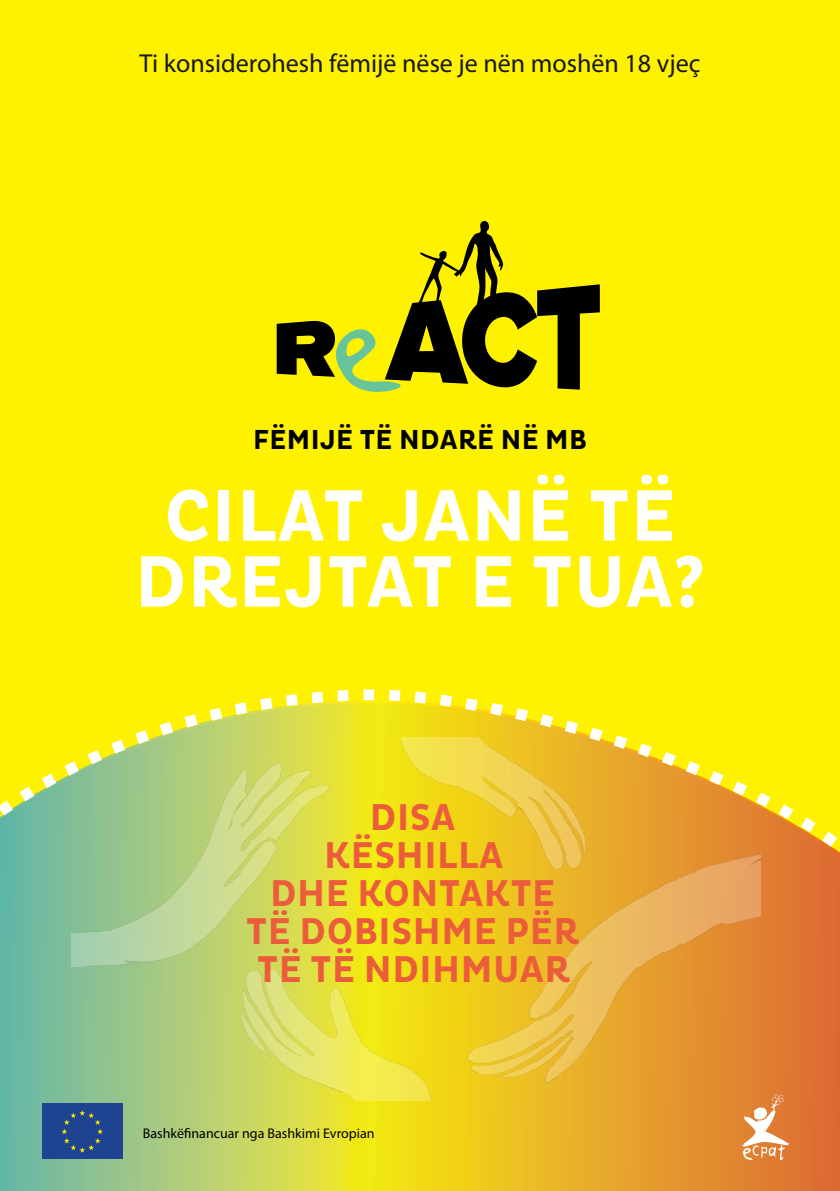
<style>
.page{position:relative;width:840px;height:1191px;background:#fff}
.page>*{position:absolute;margin:0;border:0;box-sizing:border-box;transform-origin:0 0}
.t1{font:700 74px/66px "Pluto Cond";letter-spacing:.015em;color:#fff;text-align:center}
.t2{font:700 38px/38px "Pluto Cond";letter-spacing:.015em;color:#eb5d3a;text-align:center}
.t3{font:700 28px "Pluto Cond";letter-spacing:.015em;color:#000}
.t4{font:26px "Myriad Pro";color:#18181a}
.t5{font:14px "Myriad Pro";color:#000}
</style>
<div class="page">
<div style="left:0;top:0;width:839px;height:1191px;background:#fff200"></div>
<svg style="left:0;top:700px;width:839px;height:491px"></svg>
<svg style="left:741px;top:1094px;width:47px;height:66px;background:#e9a672"></svg>
<div style="left:43px;top:1103px;width:80px;height:56px;background:#1e4491"></div>
<svg style="left:61px;top:1110px;width:42px;height:42px"></svg>
<img style="left:71px;top:737px;width:689px;height:363px">
<svg style="left:276px;top:221px;width:323px;height:171px"></svg>
<svg style="left:0;top:800px;width:13px;height:15px"></svg>
<svg style="left:20px;top:786px;width:14px;height:15px"></svg>
<svg style="left:42px;top:773px;width:14px;height:15px"></svg>
<svg style="left:64px;top:761px;width:15px;height:14px"></svg>
<svg style="left:88px;top:750px;width:14px;height:14px"></svg>
<svg style="left:111px;top:739px;width:14px;height:14px"></svg>
<svg style="left:135px;top:730px;width:14px;height:14px"></svg>
<svg style="left:160px;top:722px;width:13px;height:13px"></svg>
<svg style="left:184px;top:714px;width:13px;height:13px"></svg>
<svg style="left:209px;top:708px;width:13px;height:12px"></svg>
<svg style="left:234px;top:702px;width:13px;height:13px"></svg>
<svg style="left:260px;top:700px;width:12px;height:10px"></svg>
<svg style="left:286px;top:700px;width:11px;height:6px"></svg>
<svg style="left:311px;top:700px;width:12px;height:3px"></svg>
<svg style="left:414px;top:700px;width:12px;height:3px"></svg>
<svg style="left:439px;top:700px;width:12px;height:7px"></svg>
<svg style="left:465px;top:700px;width:12px;height:11px"></svg>
<svg style="left:490px;top:703px;width:12px;height:12px"></svg>
<svg style="left:515px;top:708px;width:12px;height:13px"></svg>
<svg style="left:539px;top:714px;width:14px;height:13px"></svg>
<svg style="left:564px;top:720px;width:13px;height:14px"></svg>
<svg style="left:589px;top:727px;width:13px;height:14px"></svg>
<svg style="left:613px;top:735px;width:14px;height:14px"></svg>
<svg style="left:637px;top:743px;width:14px;height:14px"></svg>
<svg style="left:661px;top:752px;width:14px;height:14px"></svg>
<svg style="left:685px;top:761px;width:14px;height:14px"></svg>
<svg style="left:709px;top:771px;width:14px;height:14px"></svg>
<svg style="left:732px;top:781px;width:14px;height:14px"></svg>
<svg style="left:755px;top:792px;width:15px;height:15px"></svg>
<svg style="left:778px;top:804px;width:14px;height:15px"></svg>
<svg style="left:800px;top:817px;width:15px;height:15px"></svg>
<svg style="left:821px;top:831px;width:15px;height:15px"></svg>
<p class="t4" style="left:139px;top:47px;width:562px">Ti konsiderohesh fëmijë nëse je nën moshën 18 vjeç</p>
<p class="t3" style="left:253px;top:424px;width:335px">FËMIJË TË NDARË NË MB</p>
<h1 class="t1" style="left:135px;top:484px;width:571px">CILAT JANË TË<br>DREJTAT E TUA?</h1>
<p class="t2" style="left:246px;top:798px;width:334px">DISA<br>KËSHILLA<br>DHE KONTAKTE<br>TË DOBISHME PËR<br>TË TË NDIHMUAR</p>
<p class="t5" style="left:143px;top:1124px;width:233px">Bashkëfinancuar nga Bashkimi Evropian</p>
</div>
